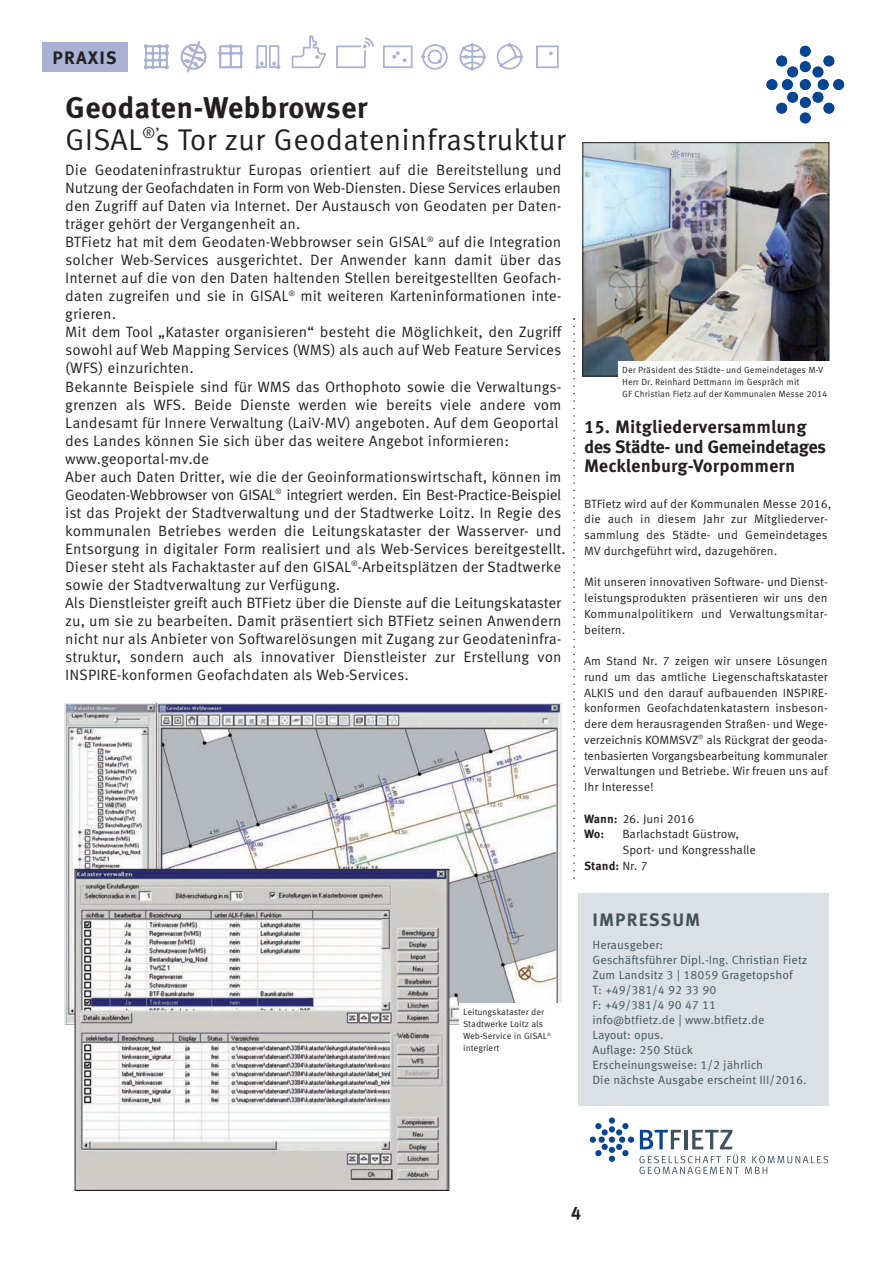
<style>
.page{position:relative;width:893px;height:1263px;background:#fff}
.page>*{position:absolute;margin:0;border:0;box-sizing:border-box;transform-origin:0 0}
.t1{font:30px/31.5px "Meta Correspondence";color:#231f20}
.t2{font:700 18px/19.5px "Meta Correspondence";letter-spacing:-.005em;color:#231f20}
.t3{font:700 18px "Meta Correspondence";letter-spacing:.06em;color:#41525c}
.t4{font:15px/18px "Meta Correspondence";color:#231f20}
.t5{font:12px/15.8px "Meta Correspondence";color:#231f20;text-align:justify}
.t6{font:12px/15px "Meta Correspondence";color:#41525c}
.t7{font:700 12px "Meta Correspondence";color:#231f20}
.t8{font:12px "Lucida Grande";color:#231f20}
.t9{font:9px/12px "Meta Correspondence";color:#231f20}
.s1{font-weight:700}
.s2{font-family:"Lucida Grande"}
.s3{font-weight:400}
</style>
<div class="page">
<img style="left:585px;top:144px;width:242px;height:230px">
<div style="left:583px;top:142px;width:246px;height:234px;border:1px solid #231f20"></div>
<div style="left:618px;top:361px;width:247px;height:45px;background:#fff"></div>
<img style="left:65px;top:704px;width:495px;height:321px">
<img style="left:77px;top:871px;width:370px;height:318px">
<div style="left:75px;top:869px;width:374px;height:322px;border:1px solid #231f20"></div>
<div style="left:459px;top:1003px;width:117px;height:90px;background:#fff"></div>
<div style="left:800px;top:79px;width:11px;height:11px;background:#074592;border-radius:50%"></div>
<div style="left:766px;top:79px;width:11px;height:11px;background:#074592;border-radius:50%"></div>
<div style="left:833px;top:79px;width:11px;height:11px;background:#074592;border-radius:50%"></div>
<div style="left:800px;top:113px;width:11px;height:10px;background:#074592;border-radius:50%"></div>
<div style="left:800px;top:46px;width:11px;height:11px;background:#074592;border-radius:50%"></div>
<div style="left:818px;top:79px;width:11px;height:11px;background:#074592;border-radius:50%"></div>
<div style="left:782px;top:79px;width:11px;height:11px;background:#074592;border-radius:50%"></div>
<div style="left:800px;top:61px;width:11px;height:11px;background:#074592;border-radius:50%"></div>
<div style="left:800px;top:97px;width:11px;height:11px;background:#074592;border-radius:50%"></div>
<svg style="left:776px;top:55px;width:22px;height:23px"></svg>
<svg style="left:812px;top:91px;width:23px;height:23px"></svg>
<svg style="left:776px;top:91px;width:22px;height:23px"></svg>
<svg style="left:812px;top:55px;width:23px;height:23px"></svg>
<svg style="left:573px;top:318px;width:2px;height:561px"></svg>
<div style="left:43px;top:43px;width:85px;height:29px;background:#a9b1d5"></div>
<div style="left:578px;top:893px;width:251px;height:213px;background:#dae0e4"></div>
<svg style="left:639px;top:1130px;width:189px;height:44px"></svg>
<div style="left:609px;top:1136px;width:6px;height:7px;background:#074592;border-radius:50%"></div>
<div style="left:590px;top:1136px;width:6px;height:7px;background:#074592;border-radius:50%"></div>
<div style="left:628px;top:1136px;width:6px;height:7px;background:#074592;border-radius:50%"></div>
<div style="left:609px;top:1155px;width:6px;height:7px;background:#074592;border-radius:50%"></div>
<div style="left:609px;top:1117px;width:6px;height:7px;background:#074592;border-radius:50%"></div>
<div style="left:619px;top:1136px;width:6px;height:7px;background:#074592;border-radius:50%"></div>
<div style="left:599px;top:1136px;width:6px;height:7px;background:#074592;border-radius:50%"></div>
<svg style="left:595px;top:1143px;width:34px;height:13px"></svg>
<svg style="left:595px;top:1123px;width:34px;height:13px"></svg>
<svg style="left:218px;top:44px;width:25px;height:24px"></svg>
<svg style="left:181px;top:41px;width:25px;height:31px"></svg>
<svg style="left:144px;top:44px;width:25px;height:25px"></svg>
<svg style="left:256px;top:45px;width:24px;height:24px"></svg>
<svg style="left:536px;top:45px;width:23px;height:23px"></svg>
<svg style="left:292px;top:35px;width:34px;height:33px"></svg>
<svg style="left:383px;top:45px;width:30px;height:23px"></svg>
<svg style="left:336px;top:38px;width:38px;height:30px"></svg>
<svg style="left:421px;top:44px;width:27px;height:26px"></svg>
<svg style="left:459px;top:43px;width:27px;height:28px"></svg>
<svg style="left:497px;top:43px;width:26px;height:27px"></svg>
<p class="t2" style="left:53px;top:50px;width:66px">PRAXIS</p>
<h1 class="t1" style="left:65px;top:95px;width:502px"><span class="s1">Geodaten-Webbrowser<br></span>GISAL<sup>®’</sup>s Tor zur Geodateninfrastruktur</h1>
<p class="t4" style="left:65px;top:162px;width:502px">Die Geodateninfrastruktur Europas orientiert auf die Bereitstellung und Nutzung der Geofachdaten in Form von Web-Diensten. Diese Services erlauben den Zugriff auf Daten via Internet. Der Austausch von Geodaten per Daten&shy;träger gehört der Vergangenheit an.<br>BTFietz hat mit dem Geodaten-Webbrowser sein GISAL<sup>®</sup> auf die Integration solcher Web-Services ausgerichtet. Der Anwender kann damit über das Internet auf die von den Daten haltenden Stellen bereitgestellten Geofach&shy;daten zugreifen und sie in GISAL<sup>®</sup> mit weiteren Karteninformationen inte&shy;grieren.<br>Mit dem Tool „Kataster organisieren“ besteht die Möglichkeit, den Zugriff sowohl auf Web Mapping Services (WMS) als auch auf Web Feature Services (WFS) einzurichten.<br>Bekannte Beispiele sind für WMS das Orthophoto sowie die Verwaltungs&shy;grenzen als WFS. Beide Dienste werden wie bereits viele andere vom Landesamt für Innere Verwaltung (LaiV-MV) angeboten. Auf dem Geoportal des Landes können Sie sich über das weitere Angebot informieren: www.geoportal-mv.de<br>Aber auch Daten Dritter, wie die der Geoinformationswirtschaft, können im Geodaten-Webbrowser von GISAL<sup>®</sup> integriert werden. Ein Best-Practice-Beispiel ist das Projekt der Stadtverwaltung und der Stadtwerke Loitz. In Regie des kommunalen Betriebes werden die Leitungskataster der Wasserver- und Entsorgung in digitaler Form realisiert und als Web-Services bereitgestellt.<br>Dieser steht als Fachaktaster auf den GISAL<sup>®</sup>-Arbeitsplätzen der Stadtwerke sowie der Stadtverwaltung zur Verfügung.<br>Als Dienstleister greift auch BTFietz über die Dienste auf die Leitungskataster zu, um sie zu bearbeiten. Damit präsentiert sich BTFietz seinen Anwendern nicht nur als Anbieter von Softwarelösungen mit Zugang zur Geodateninfra&shy;struktur, sondern auch als innovativer Dienstleister zur Erstellung von INSPIRE-konformen Geofachdaten als Web-Services.</p>
<p class="t9" style="left:463px;top:1007px;width:90px">Leitungskataster der<br>Stadtwerke Loitz als<br>Web-Service in GISAL<sup>® </sup>integriert</p>
<p class="t9" style="left:622px;top:364px;width:207px">Der Präsident des Städte- und Gemeindetages M-V<br>Herr Dr. Reinhard Dettmann im Gespräch mit<br>GF Christian Fietz auf der Kommunalen Messe 2014</p>
<p class="t2" style="left:584px;top:419px;width:244px">15. Mitgliederversammlung des Städte- und Gemeindetages<br>Mecklenburg-Vorpommern</p>
<p class="t5" style="left:584px;top:497px;width:249px;text-align:left">BTFietz wird auf der Kommunalen Messe 2016, die auch in diesem Jahr zur Mitgliederver&shy;sammlung des Städte- und Gemeindetages MV durchgefu<span class="s2">̈</span>hrt wird, dazugehören.</p>
<p class="t5" style="left:584px;top:575px;width:245px">Mit unseren innovativen Software- und Dienst&shy;leistungsprodukten präsentieren wir uns den Kommunalpolitikern und Verwaltungsmitar&shy;beitern.</p>
<p class="t5" style="left:584px;top:654px;width:245px">Am Stand Nr. 7 zeigen wir unsere Lösungen rund um das amtliche Liegenschaftskataster ALKIS und den darauf aufbauenden INSPIRE&shy;konformen Geofachdatenkatastern insbeson&shy;dere dem herausragenden Straßen- und Wege&shy;verzeichnis KOMMSVZ<sup>®</sup> als Ruckgrat der geoda-</p>
<p class="t8" style="left:738px;top:732px;width:7px">̈</p>
<p class="t5" style="left:584px;top:749px;width:245px">tenbasierten Vorgangsbearbeitung kommunaler Verwaltungen und Betriebe. Wir freuen uns auf Ihr Interesse!</p>
<p class="t5" style="left:584px;top:811px;width:112px"><span class="s1">Wann:</span> 26. Juni 2016<br><span class="s1">Wo:</span></p>
<p class="t5" style="left:622px;top:827px;width:118px">Barlachstadt Gu<span class="s2">̈</span>strow,</p>
<p class="t5" style="left:622px;top:843px;width:135px">Sport- und Kongresshalle</p>
<p class="t7" style="left:584px;top:861px;width:65px">Stand: <span class="s3">Nr. 7</span></p>
<p class="t3" style="left:593px;top:913px;width:109px">IMPRESSUM</p>
<p class="t6" style="left:593px;top:939px;width:216px">Herausgeber:<br>Geschäftsführer Dipl.-Ing. Christian Fietz<br>Zum Landsitz 3 | 18059 Gragetopshof<br>T: +49/381/4 92 33 90<br>F: +49/381/4 90 47 11<br>info@btfietz.de | www.btfietz.de<br>Layout: opus.<br>Auflage: 250 Stück<br>Erscheinungsweise: 1/2 jährlich<br>Die nächste Ausgabe erscheint III/2016.</p>
<p class="t2" style="left:571px;top:1204px;width:12px">4</p>
</div>
